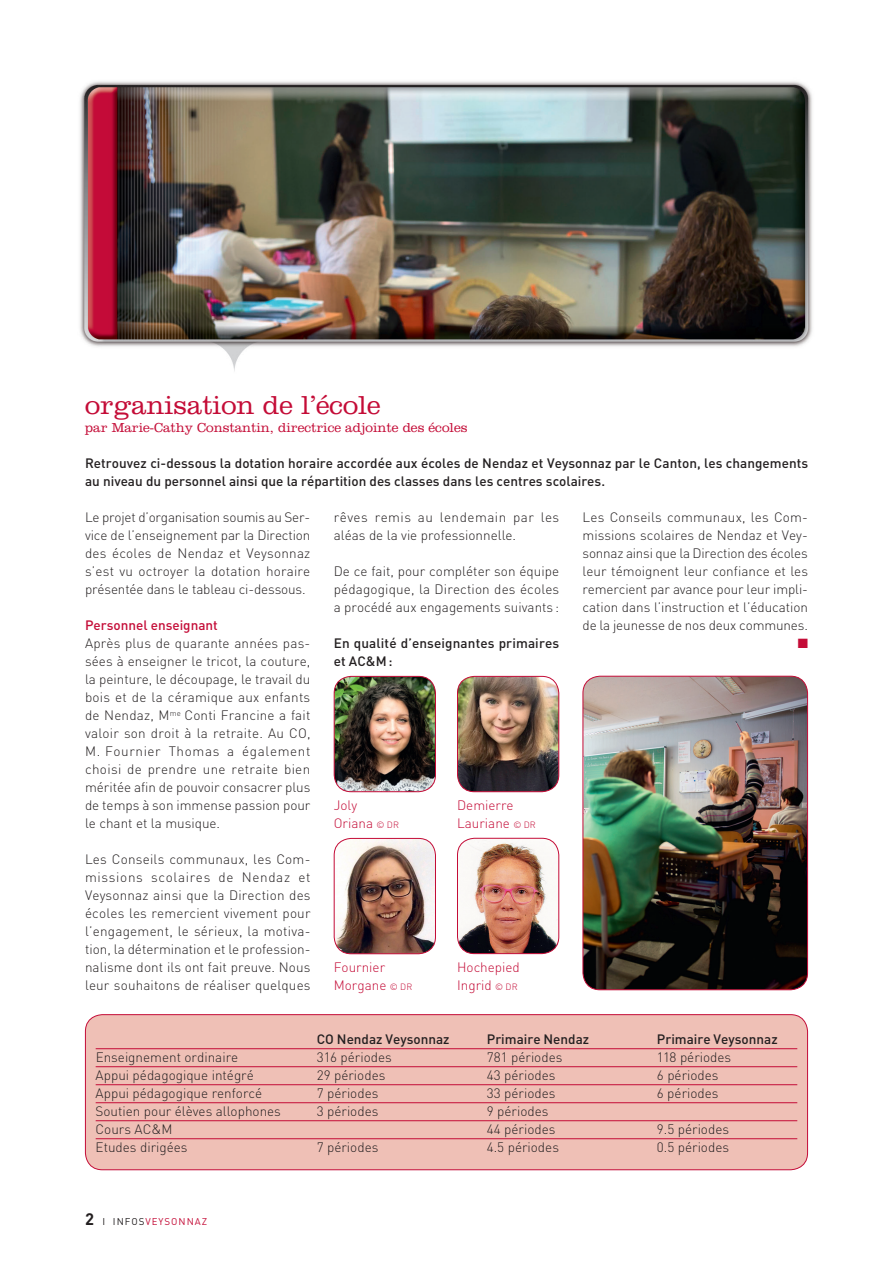
<style>
.page{position:relative;width:893px;height:1263px;background:#fff}
.page>*{position:absolute;margin:0;border:0;box-sizing:border-box;transform-origin:0 0}
.t1{font:300 27px "Clarendon";color:#c40c37}
.t2{font:300 13.5px/18px "DIN";color:#231f20;text-align:justify}
.t3{font:500 13.5px/18px "DIN";letter-spacing:.005em;color:#231f20}
.t4{font:300 13.5px/18px "DIN";color:#c40c37}
.t5{font:300 13.5px "Clarendon";color:#c40c37}
.t6{font:500 13.5px "DIN";color:#c40c37}
.t7{font:13.5px "Zapf Dingbats ITC";color:#c40c37}
.t8{font:9.75px "DIN";letter-spacing:.1em;color:#c40c37}
.s1{font-size:9px}
.s2{font-weight:700;font-size:16.5px;color:#231f20}
.s3{color:#231f20}
</style>
<div class="page">
<img style="left:80px;top:81px;width:732px;height:290px">
<div style="left:85px;top:1015px;width:722px;height:155px;background:#efc0b6;border-radius:17px"></div>
<div style="left:85px;top:1014px;width:723px;height:156px;border:1px solid #c40c37;border-radius:17px"></div>
<hr style="left:96px;top:1048px;width:701px;height:1px;background:#c40c37">
<hr style="left:96px;top:1066px;width:701px;height:1px;background:#c40c37">
<hr style="left:96px;top:1084px;width:701px;height:1px;background:#c40c37">
<hr style="left:96px;top:1102px;width:701px;height:1px;background:#c40c37">
<hr style="left:96px;top:1120px;width:701px;height:1px;background:#c40c37">
<hr style="left:96px;top:1138px;width:701px;height:1px;background:#c40c37">
<img style="left:334px;top:676px;width:101px;height:116px">
<div style="left:334px;top:676px;width:102px;height:116px;border:1px solid #c40c37;border-radius:17px"></div>
<img style="left:334px;top:838px;width:101px;height:116px">
<div style="left:334px;top:838px;width:102px;height:116px;border:1px solid #c40c37;border-radius:17px"></div>
<img style="left:457px;top:676px;width:102px;height:116px">
<div style="left:457px;top:676px;width:102px;height:116px;border:1px solid #c40c37;border-radius:17px"></div>
<img style="left:457px;top:838px;width:102px;height:116px">
<div style="left:457px;top:838px;width:102px;height:116px;border:1px solid #c40c37;border-radius:17px"></div>
<img style="left:583px;top:676px;width:224px;height:314px">
<div style="left:583px;top:676px;width:225px;height:314px;border:1px solid #c40c37;border-radius:17px"></div>
<h1 class="t1" style="left:85px;top:389px;width:297px">organisation de l’école</h1>
<p class="t5" style="left:85px;top:420px;width:384px">par Marie-Cathy Constantin, directrice adjointe des écoles</p>
<p class="t3" style="left:85px;top:454px;width:725px">Retrouvez ci-dessous la dotation horaire accordée aux écoles de Nendaz et Veysonnaz par le Canton, les changements au niveau du personnel ainsi que la répartition des classes dans les centres scolaires.</p>
<p class="t2" style="left:85px;top:508px;width:227px">Le projet d’organisation soumis au Ser&shy;vice de l’enseignement par la Direction des écoles de Nendaz et Veysonnaz s’est vu octroyer la dotation horaire présentée dans le tableau ci-dessous.</p>
<p class="t6" style="left:85px;top:616px;width:134px">Personnel enseignant</p>
<p class="t2" style="left:85px;top:634px;width:227px">Après plus de quarante années pas&shy;sées à enseigner le tricot, la couture, la peinture, le découpage, le travail du bois et de la céramique aux enfants de Nendaz, M<sup>me</sup> Conti Francine a fait valoir son droit à la retraite. Au CO, M. Fournier Thomas a également choisi de prendre une retraite bien méritée afin de pouvoir consacrer plus de temps à son immense passion pour le chant et la musique.</p>
<p class="t2" style="left:85px;top:850px;width:227px">Les Conseils communaux, les Com&shy;missions scolaires de Nendaz et Veysonnaz ainsi que la Direction des écoles les remercient vivement pour l’engagement, le sérieux, la motiva&shy;tion, la détermination et le profession&shy;nalisme dont ils ont fait preuve. Nous leur souhaitons de réaliser quelques</p>
<p class="t2" style="left:334px;top:508px;width:227px">rêves remis au lendemain par les aléas de la vie professionnelle.</p>
<p class="t2" style="left:334px;top:562px;width:227px">De ce fait, pour compléter son équipe pédagogique, la Direction des écoles a procédé aux engagements suivants :</p>
<p class="t2" style="left:583px;top:508px;width:227px">Les Conseils communaux, les Com&shy;missions scolaires de Nendaz et Vey&shy;sonnaz ainsi que la Direction des écoles leur témoignent leur confiance et les remercient par avance pour leur impli&shy;cation dans l’instruction et l’éducation de la jeunesse de nos deux communes.</p>
<p class="t7" style="left:798px;top:637px;width:12px">■</p>
<p class="t3" style="left:334px;top:634px;width:227px">En qualité d’enseignantes primaires et AC&amp;M:</p>
<p class="t4" style="left:334px;top:796px;width:67px">Joly<br>Oriana <span class="s1">© DR</span></p>
<p class="t4" style="left:457px;top:796px;width:80px">Demierre<br>Lauriane <span class="s1">© DR</span></p>
<p class="t4" style="left:334px;top:958px;width:80px">Fournier<br>Morgane <span class="s1">© DR</span></p>
<p class="t4" style="left:457px;top:958px;width:64px">Hochepied<br>Ingrid <span class="s1">© DR</span></p>
<p class="t3" style="left:317px;top:1030px;width:134px">CO Nendaz Veysonnaz</p>
<p class="t3" style="left:487px;top:1030px;width:104px">Primaire Nendaz</p>
<p class="t3" style="left:657px;top:1030px;width:122px">Primaire Veysonnaz</p>
<p class="t2" style="left:96px;top:1048px;width:144px">Enseignement ordinaire</p>
<p class="t2" style="left:317px;top:1048px;width:77px">316 périodes</p>
<p class="t2" style="left:487px;top:1048px;width:77px">781 périodes</p>
<p class="t2" style="left:657px;top:1048px;width:76px">118 périodes</p>
<p class="t2" style="left:96px;top:1066px;width:160px">Appui pédagogique intégré</p>
<p class="t2" style="left:317px;top:1066px;width:70px">29 périodes</p>
<p class="t2" style="left:487px;top:1066px;width:70px">43 périodes</p>
<p class="t2" style="left:657px;top:1066px;width:63px">6 périodes</p>
<p class="t2" style="left:96px;top:1084px;width:168px">Appui pédagogique renforcé</p>
<p class="t2" style="left:317px;top:1084px;width:63px">7 périodes</p>
<p class="t2" style="left:487px;top:1084px;width:70px">33 périodes</p>
<p class="t2" style="left:657px;top:1084px;width:63px">6 périodes</p>
<p class="t2" style="left:96px;top:1102px;width:187px">Soutien pour élèves allophones</p>
<p class="t2" style="left:317px;top:1102px;width:63px">3 périodes</p>
<p class="t2" style="left:487px;top:1102px;width:63px">9 périodes</p>
<p class="t2" style="left:96px;top:1120px;width:78px">Cours AC&amp;M</p>
<p class="t2" style="left:487px;top:1120px;width:70px">44 périodes</p>
<p class="t2" style="left:657px;top:1120px;width:74px">9.5 périodes</p>
<p class="t2" style="left:96px;top:1138px;width:93px">Etudes dirigées</p>
<p class="t2" style="left:317px;top:1138px;width:63px">7 périodes</p>
<p class="t2" style="left:487px;top:1138px;width:74px">4.5 périodes</p>
<p class="t2" style="left:657px;top:1138px;width:74px">0.5 périodes</p>
<p class="t8" style="left:85px;top:1215px;width:124px"><span class="s2">2</span> <span class="s3">I INFOS</span>VEYSONNAZ</p>
</div>
